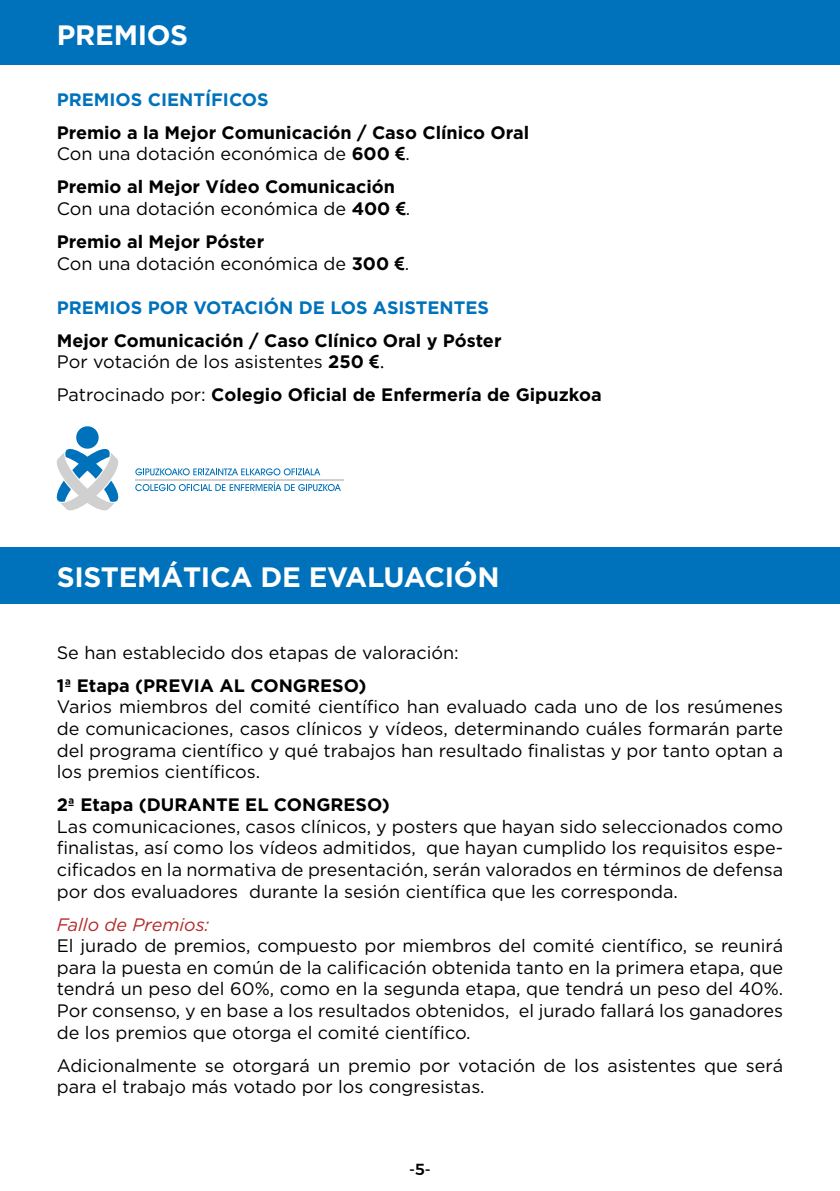
<style>
.page{position:relative;width:840px;height:1191px;background:#fff}
.page>*{position:absolute;margin:0;border:0;box-sizing:border-box;transform-origin:0 0}
.t1{font:700 28px "Gotham HTF";letter-spacing:-.01em;color:#fff}
.t2{font:18px/21.6px "Gotham HTF";color:#000;text-align:justify}
.t3{font:700 18px/21.6px "Gotham HTF";color:#000}
.t4{font:700 18px "Gotham HTF";color:#0072bb}
.t5{font:italic 18px "Gotham HTF";color:#b22a2a}
.t6{font:500 16px "Montserrat";color:#000}
.s1{font-weight:400}
.s2{font-family:"Century Gothic"}
.s3{font-weight:700}
.s4{font-family:"Century Gothic";font-weight:700}
.s5{font-family:"Century Gothic";font-weight:400}
</style>
<div class="page">
<div style="left:0;top:0;width:839px;height:65px;background:#0072bb"></div>
<div style="left:0;top:547px;width:839px;height:56px;background:#0072bb"></div>
<svg style="left:56px;top:426px;width:63px;height:85px"></svg>
<svg style="left:135px;top:468px;width:185px;height:7px"></svg>
<svg style="left:135px;top:482px;width:205px;height:9px"></svg>
<hr style="left:135px;top:479px;width:208px;height:1px;background:#d0d0d0">
<h1 class="t1" style="left:57px;top:19px;width:133px">PREMIOS</h1>
<p class="t4" style="left:57px;top:89px;width:213px">PREMIOS CIENTÍFICOS</p>
<p class="t3" style="left:57px;top:121px;width:473px">Premio a la Mejor Comunicación / Caso Clínico Oral<br><span class="s1">Con una dotación económica de</span> 600 <span class="s2">€</span><span class="s1">.</span></p>
<p class="t3" style="left:57px;top:176px;width:355px">Premio al Mejor Vídeo Comunicación<br><span class="s1">Con una dotación económica de</span> 400 <span class="s2">€</span><span class="s1">.</span></p>
<p class="t2" style="left:57px;top:230px;width:353px"><span class="s3">Premio al Mejor Póster<br></span>Con una dotación económica de <span class="s3">300</span> <span class="s4">€</span>.</p>
<p class="t4" style="left:57px;top:297px;width:433px">PREMIOS POR VOTACIÓN DE LOS ASISTENTES</p>
<p class="t3" style="left:57px;top:329px;width:446px">Mejor Comunicación / Caso Clínico Oral y Póster<br><span class="s1">Por votación de los asistentes</span> 250 <span class="s2">€</span><span class="s5">.</span></p>
<p class="t3" style="left:57px;top:384px;width:546px"><span class="s1">Patrocinado por:</span> Colegio Oficial de Enfermería de Gipuzkoa</p>
<h1 class="t1" style="left:57px;top:560px;width:444px">SISTEMÁTICA DE EVALUACIÓN</h1>
<p class="t2" style="left:57px;top:641px;width:403px">Se han establecido dos etapas de valoración:</p>
<p class="t3" style="left:57px;top:674px;width:311px">1ª Etapa (PREVIA AL CONGRESO)</p>
<p class="t2" style="left:57px;top:696px;width:727px">Varios miembros del comité científico han evaluado cada uno de los resúmenes de comunicaciones, casos clínicos y vídeos, determinando cuáles formarán parte del programa científico y qué trabajos han resultado finalistas y por tanto optan a los premios científicos.</p>
<p class="t3" style="left:57px;top:793px;width:334px">2ª Etapa (DURANTE EL CONGRESO)</p>
<p class="t2" style="left:57px;top:815px;width:727px">Las comunicaciones, casos clínicos, y posters que hayan sido seleccionados como finalistas, así como los vídeos admitidos, que hayan cumplido los requisitos espe&shy;cificados en la normativa de presentación, serán valorados en términos de defensa por dos evaluadores durante la sesión científica que les corresponda.</p>
<p class="t5" style="left:57px;top:914px;width:154px">Fallo de Premios:</p>
<p class="t2" style="left:57px;top:934px;width:727px">El jurado de premios, compuesto por miembros del comité científico, se reunirá para la puesta en común de la calificación obtenida tanto en la primera etapa, que tendrá un peso del 60%, como en la segunda etapa, que tendrá un peso del 40%.<br>Por consenso, y en base a los resultados obtenidos, el jurado fallará los ganadores de los premios que otorga el comité científico.</p>
<p class="t2" style="left:57px;top:1054px;width:727px">Adicionalmente se otorgará un premio por votación de los asistentes que será para el trabajo más votado por los congresistas.</p>
<p class="t6" style="left:409px;top:1156px;width:23px">-5-</p>
</div>
